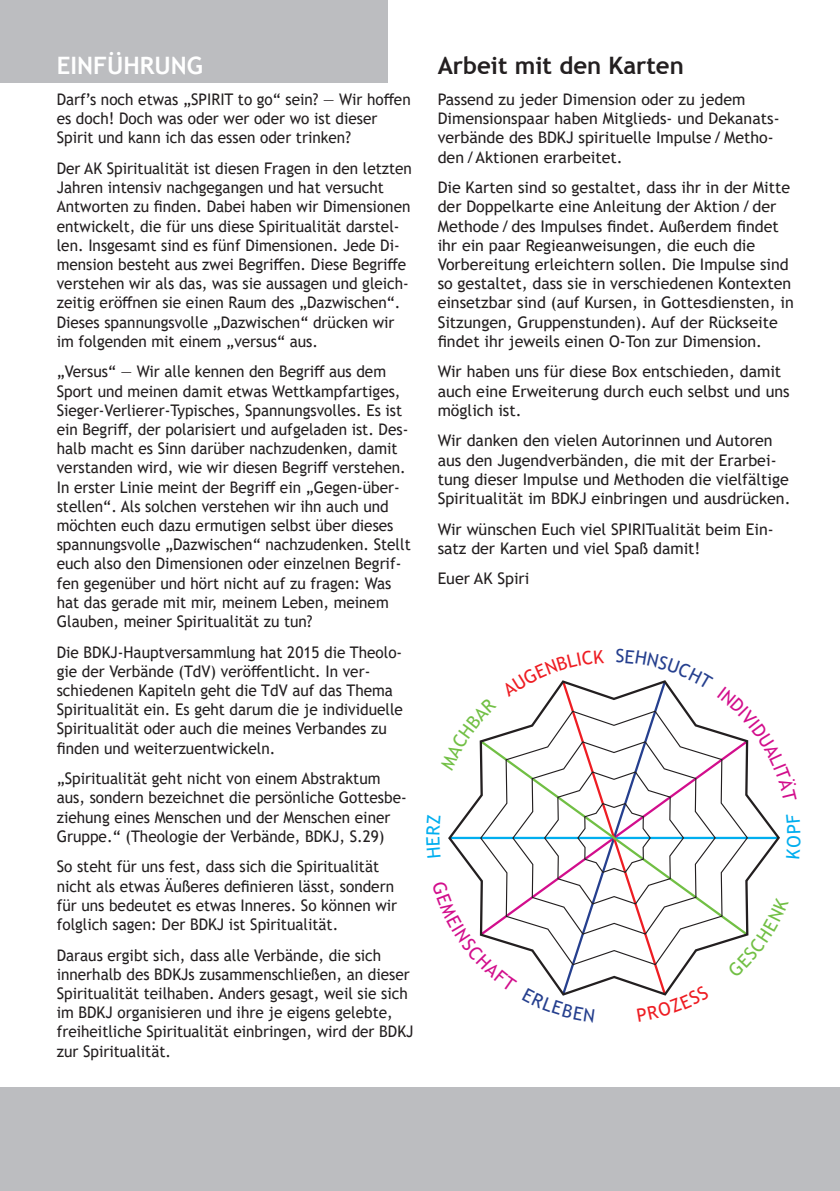
<style>
.page{position:relative;width:840px;height:1191px;background:#fff}
.page>*{position:absolute;margin:0;border:0;box-sizing:border-box;transform-origin:0 0}
.t1{font:700 24px "Trebuchet MS";color:#231f20}
.t2{font:700 24px "Trebuchet MS";color:#fff}
.t3{font:16px/19.2px "Trebuchet MS";color:#231f20;scale:.96 1}
.t4{font:16px/19.2px "Trebuchet MS";color:#231f20}
</style>
<div class="page">
<div style="left:0;top:0;width:387px;height:82px;background:#bcbdc0"></div>
<div style="left:0;top:1087px;width:839px;height:104px;background:#bcbdc0"></div>
<svg style="left:448px;top:680px;width:332px;height:316px"></svg>
<h1 class="t2" style="left:57px;top:51px;width:144px">Einführung</h1>
<p class="t3" style="left:57px;top:90px;width:370px">Darf’s noch etwas „SPIRIT to go“ sein? — Wir hoffen es doch! Doch was oder wer oder wo ist dieser<br>Spirit und kann ich das essen oder trinken?</p>
<p class="t3" style="left:57px;top:158px;width:371px">Der AK Spiritualität ist diesen Fragen in den letzten Jahren intensiv nachgegangen und hat versucht Antworten zu finden. Dabei haben wir Dimensionen entwickelt, die für uns diese Spiritualität darstel&shy;len. Insgesamt sind es fünf Dimensionen. Jede Di&shy;mension besteht aus zwei Begriffen. Diese Begriffe verstehen wir als das, was sie aussagen und gleich&shy;zeitig eröffnen sie einen Raum des „Dazwischen“.<br>Dieses spannungsvolle „Dazwischen“ drücken wir im folgenden mit einem „versus“ aus.</p>
<p class="t3" style="left:57px;top:362px;width:370px">„Versus“ — Wir alle kennen den Begriff aus dem Sport und meinen damit etwas Wettkampfartiges, Sieger-Verlierer-Typisches, Spannungsvolles. Es ist ein Begriff, der polarisiert und aufgeladen ist. Des&shy;halb macht es Sinn darüber nachzudenken, damit verstanden wird, wie wir diesen Begriff verstehen.<br>In erster Linie meint der Begriff ein „Gegen-über&shy;stellen“. Als solchen verstehen wir ihn auch und möchten euch dazu ermutigen selbst über dieses spannungsvolle „Dazwischen“ nachzudenken. Stellt euch also den Dimensionen oder einzelnen Begrif&shy;fen gegenüber und hört nicht auf zu fragen: Was hat das gerade mit mir, meinem Leben, meinem Glauben, meiner Spiritualität zu tun?</p>
<p class="t3" style="left:57px;top:642px;width:362px">Die BDKJ-Hauptversammlung hat 2015 die Theolo&shy;gie der Verbände (TdV) veröffentlicht. In ver&shy;schiedenen Kapiteln geht die TdV auf das Thema Spiritualität ein. Es geht darum die je individuelle Spiritualität oder auch die meines Verbandes zu finden und weiterzuentwickeln.</p>
<p class="t3" style="left:57px;top:769px;width:366px">„Spiritualität geht nicht von einem Abstraktum aus, sondern bezeichnet die persönliche Gottesbe&shy;ziehung eines Menschen und der Menschen einer Gruppe.“ (Theologie der Verbände, BDKJ, S.29)</p>
<p class="t3" style="left:57px;top:857px;width:356px">So steht für uns fest, dass sich die Spiritualität nicht als etwas Äußeres definieren lässt, sondern für uns bedeutet es etwas Inneres. So können wir folglich sagen: Der BDKJ ist Spiritualität.</p>
<p class="t3" style="left:57px;top:945px;width:373px">Daraus ergibt sich, dass alle Verbände, die sich innerhalb des BDKJs zusammenschließen, an dieser Spiritualität teilhaben. Anders gesagt, weil sie sich im BDKJ organisieren und ihre je eigens gelebte, freiheitliche Spiritualität einbringen, wird der BDKJ zur Spiritualität.</p>
<h1 class="t1" style="left:437px;top:51px;width:248px">Arbeit mit den Karten</h1>
<p class="t4" style="left:437px;top:90px;width:343px">Passend zu jeder Dimension oder zu jedem Dimensionspaar haben Mitglieds- und Dekanats&shy;verbände des BDKJ spirituelle Impulse/Metho&shy;den/Aktionen erarbeitet.</p>
<p class="t4" style="left:437px;top:178px;width:357px">Die Karten sind so gestaltet, dass ihr in der Mitte der Doppelkarte eine Anleitung der Aktion/der Methode/des Impulses findet. Außerdem findet ihr ein paar Regieanweisungen, die euch die Vorbereitung erleichtern sollen. Die Impulse sind so gestaltet, dass sie in verschiedenen Kontexten einsetzbar sind (auf Kursen, in Gottesdiensten, in Sitzungen, Gruppenstunden). Auf der Rückseite findet ihr jeweils einen O-Ton zur Dimension.</p>
<p class="t4" style="left:437px;top:362px;width:353px">Wir haben uns für diese Box entschieden, damit auch eine Erweiterung durch euch selbst und uns möglich ist.</p>
<p class="t4" style="left:437px;top:431px;width:354px">Wir danken den vielen Autorinnen und Autoren aus den Jugendverbänden, die mit der Erarbei&shy;tung dieser Impulse und Methoden die vielfältige Spiritualität im BDKJ einbringen und ausdrücken.</p>
<p class="t4" style="left:437px;top:519px;width:337px">Wir wünschen Euch viel SPIRITualität beim Ein&shy;satz der Karten und viel Spaß damit!</p>
<p class="t4" style="left:437px;top:569px;width:93px">Euer AK Spiri</p>
</div>
